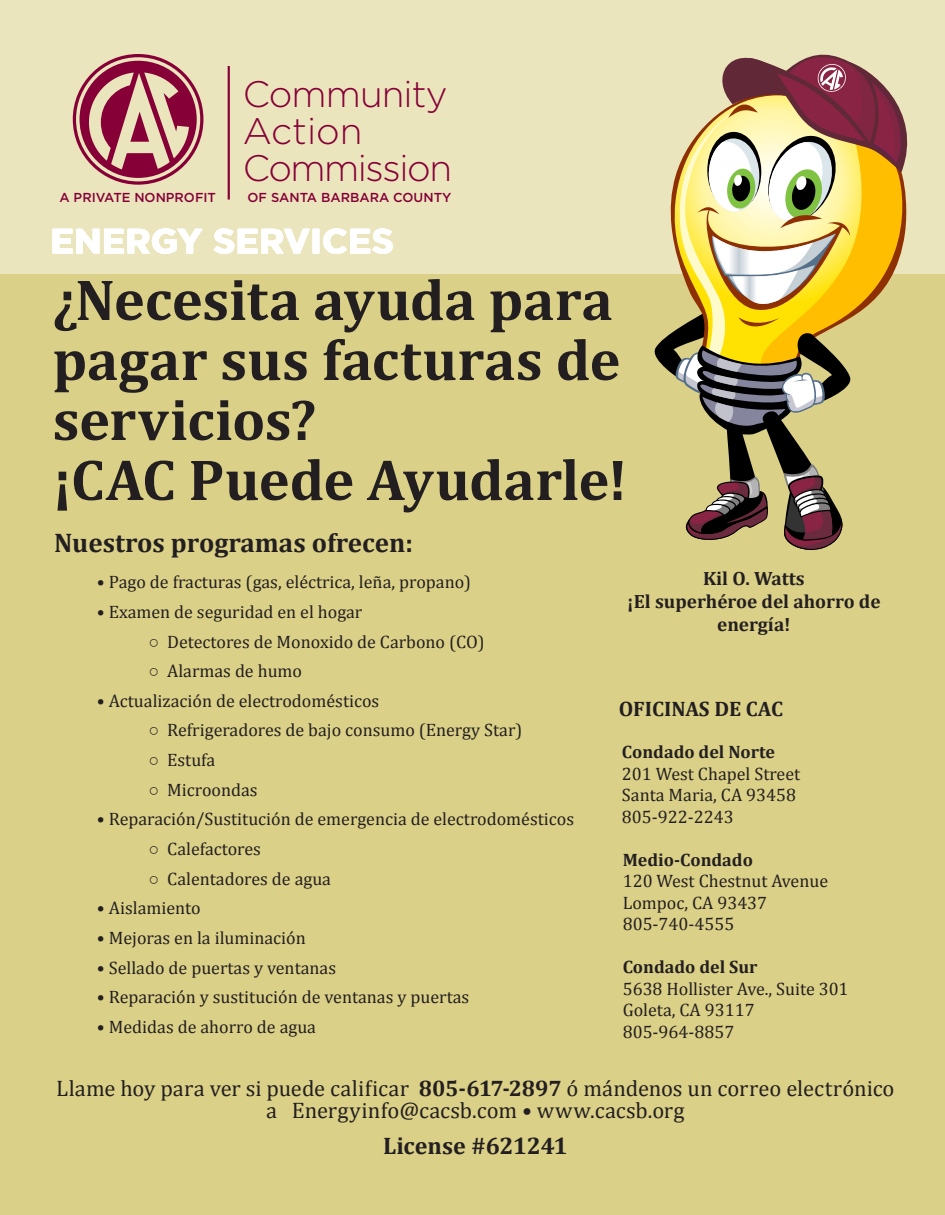
<style>
.page{position:relative;width:945px;height:1215px;background:#fff}
.page>*{position:absolute;margin:0;border:0;box-sizing:border-box;transform-origin:0 0}
.t1{font:700 58.5px "Cambria";letter-spacing:-.005em;color:#231f20}
.t2{font:300 36.75px/36.8px "Gotham";letter-spacing:-.025em;color:#860037}
.t3{font:700 27px "Cambria";color:#231f20}
.t4{font:700 24px "Cambria";letter-spacing:-.01em;color:#231f20}
.t5{font:22.5px/22.5px "Cambria";letter-spacing:.005em;color:#231f20;text-align:center}
.t6{font:700 21px "Cambria";color:#231f20}
.t7{font:700 19.2px/23.1px "Cambria";color:#231f20;text-align:center}
.t8{font:18px "Cambria";color:#231f20}
.t9{font:700 18px "Cambria";color:#231f20}
.t10{font:500 13.05px "Gotham";color:#860037}
.s1{font-family:"Century Gothic"}
.s2{font-weight:700}
</style>
<div class="page">
<div style="left:0;top:14px;width:945px;height:1201px;background:#dbd087"></div>
<div style="left:0;top:0;width:945px;height:274px;background:#ebe5bd"></div>
<svg style="left:80px;top:61px;width:117px;height:117px"></svg>
<hr style="left:228px;top:66px;width:2px;height:134px;background:#860037">
<div style="left:73px;top:54px;width:130px;height:131px;border:3px solid #860037;border-radius:50%"></div>
<svg style="left:53px;top:228px;width:340px;height:26px"></svg>
<svg style="left:654px;top:54px;width:254px;height:496px"></svg>
<p class="t2" style="left:243px;top:75px;width:211px">Community<br>Action<br>Commission</p>
<p class="t10" style="left:60px;top:190px;width:158px">A PRIVATE NONPROFIT</p>
<p class="t10" style="left:248px;top:190px;width:205px">OF SANTA BARBARA COUNTY</p>
<p class="t1" style="left:53px;top:264px;width:562px">¿Necesita ayuda para</p>
<p class="t1" style="left:53px;top:324px;width:569px">pagar sus facturas de</p>
<p class="t1" style="left:53px;top:384px;width:265px">servicios?</p>
<p class="t1" style="left:53px;top:444px;width:576px">¡CAC Puede Ayudarle!</p>
<p class="t3" style="left:54px;top:526px;width:360px">Nuestros programas ofrecen:</p>
<p class="t8" style="left:97px;top:571px;width:376px">• Pago de fracturas (gas, eléctrica, leña, propano)</p>
<p class="t8" style="left:97px;top:601px;width:267px">• Examen de seguridad en el hogar</p>
<p class="t8" style="left:148px;top:631px;width:338px"><span class="s1">○</span> Detectores de Monoxido de Carbono (CO)</p>
<p class="t8" style="left:148px;top:660px;width:155px"><span class="s1">○</span> Alarmas de humo</p>
<p class="t8" style="left:97px;top:690px;width:284px">• Actualización de electrodomésticos</p>
<p class="t8" style="left:148px;top:720px;width:375px"><span class="s1">○</span> Refrigeradores de bajo consumo (Energy Star)</p>
<p class="t8" style="left:148px;top:749px;width:68px"><span class="s1">○</span> Estufa</p>
<p class="t8" style="left:148px;top:779px;width:111px"><span class="s1">○</span> Microondas</p>
<p class="t8" style="left:97px;top:809px;width:479px">• Reparación/Sustitución de emergencia de electrodomésticos</p>
<p class="t8" style="left:148px;top:838px;width:114px"><span class="s1">○</span> Calefactores</p>
<p class="t8" style="left:148px;top:868px;width:184px"><span class="s1">○</span> Calentadores de agua</p>
<p class="t8" style="left:97px;top:898px;width:105px">• Aislamiento</p>
<p class="t8" style="left:97px;top:927px;width:210px">• Mejoras en la iluminación</p>
<p class="t8" style="left:97px;top:957px;width:241px">• Sellado de puertas y ventanas</p>
<p class="t8" style="left:97px;top:987px;width:374px">• Reparación y sustitución de ventanas y puertas</p>
<p class="t8" style="left:97px;top:1016px;width:221px">• Medidas de ahorro de agua</p>
<p class="t7" style="left:703px;top:566px;width:103px">Kil O. Watts</p>
<p class="t7" style="left:627px;top:589px;width:255px">¡El superhéroe del ahorro de energía!</p>
<p class="t6" style="left:619px;top:696px;width:166px">OFICINAS DE CAC</p>
<p class="t9" style="left:622px;top:741px;width:155px">Condado del Norte</p>
<p class="t8" style="left:622px;top:763px;width:180px">201 West Chapel Street</p>
<p class="t8" style="left:622px;top:785px;width:176px">Santa Maria, CA 93458</p>
<p class="t8" style="left:622px;top:806px;width:113px">805-922-2243</p>
<p class="t9" style="left:623px;top:849px;width:132px">Medio-Condado</p>
<p class="t8" style="left:623px;top:871px;width:207px">120 West Chestnut Avenue</p>
<p class="t8" style="left:623px;top:892px;width:146px">Lompoc, CA 93437</p>
<p class="t8" style="left:623px;top:914px;width:113px">805-740-4555</p>
<p class="t9" style="left:623px;top:956px;width:136px">Condado del Sur</p>
<p class="t8" style="left:623px;top:978px;width:227px">5638 Hollister Ave., Suite 301</p>
<p class="t8" style="left:623px;top:1000px;width:133px">Goleta, CA 93117</p>
<p class="t8" style="left:623px;top:1021px;width:113px">805-964-8857</p>
<p class="t5" style="left:56px;top:1077px;width:840px">Llame hoy para ver si puede calificar <span class="s2">805-617-2897</span> ó mándenos un correo electrónico a Energyinfo@cacsb.com • www.cacsb.org</p>
<p class="t4" style="left:383px;top:1131px;width:186px">License #621241</p>
</div>
